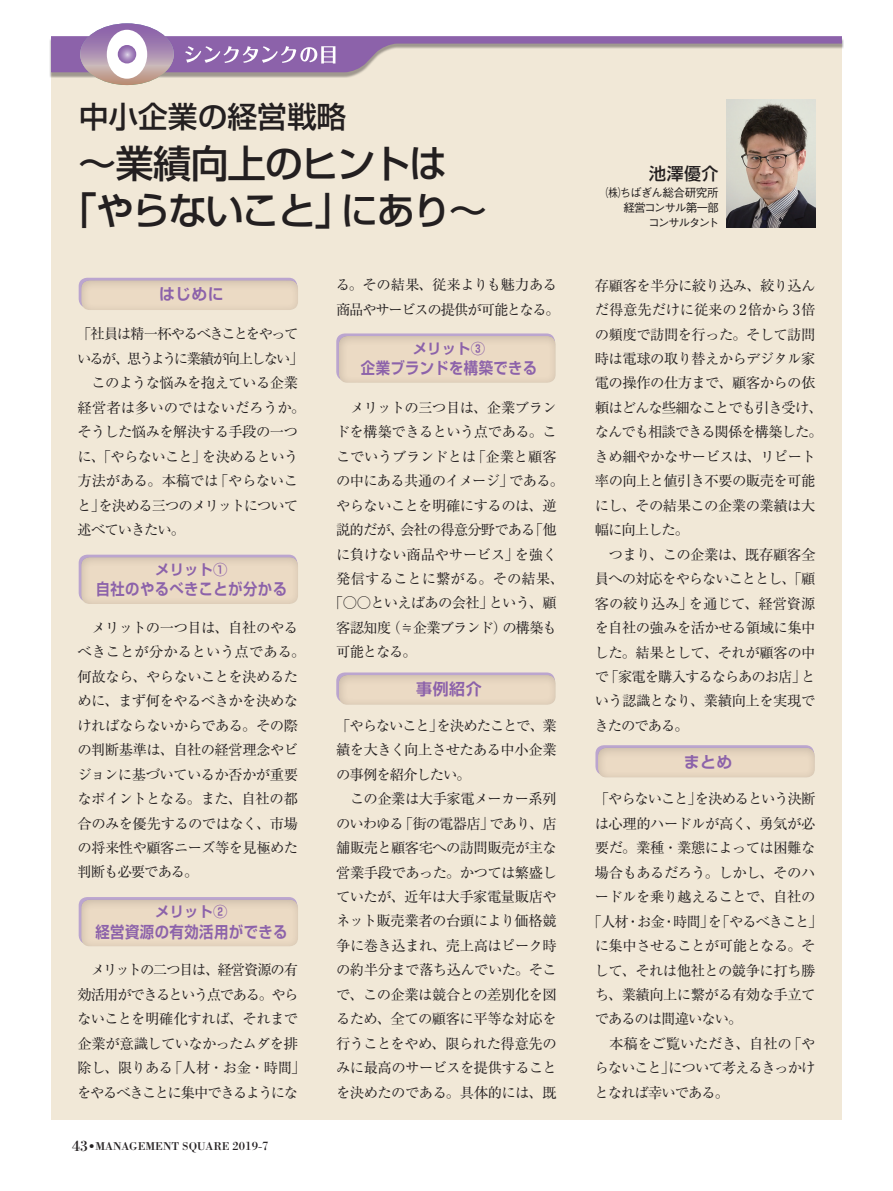
<style>
.page{position:relative;width:893px;height:1191px;background:#fff}
.page>*{position:absolute;margin:0;border:0;box-sizing:border-box;transform-origin:0 0}
.t1{font:500 38.25px/46.8px "Shin Go Pro";letter-spacing:-.045em;color:#231f20}
.t2{font:500 29.7px "Shin Go Pro";color:#231f20}
.t3{font:500 16.95px "Shin Go Pro";color:#231f20}
.t4{font:700 15.9px "Shin Go Pro De";letter-spacing:.03em;color:#8c62aa;scale:.9 1}
.t5{font:700 15.9px "Shin Go Pro De";letter-spacing:.03em;color:#8c62aa}
.t6{font:15.9px "Bodoni";color:#231f20}
.t7{font:14.4px/24.5px "Ryumin Pro";letter-spacing:-.04em;color:#231f20}
.t8{font:14.4px/24.5px "Ryumin Pro";letter-spacing:-.07em;color:#231f20}
.t9{font:14.4px/24.5px "Ryumin Pro";letter-spacing:-.075em;color:#231f20}
.t10{font:14.4px/24.5px "Ryumin Pro";letter-spacing:-.09em;color:#231f20}
.t11{font:14.4px "Ryumin Pro";letter-spacing:-.015em;color:#231f20}
.t12{font:14.4px/24.5px "Ryumin Pro";letter-spacing:-.065em;color:#231f20}
.t13{font:14.4px "Ryumin Pro";letter-spacing:-.135em;color:#231f20}
.t14{font:14.4px "Ryumin Pro";letter-spacing:-.1em;color:#231f20}
.t15{font:14.4px "Ryumin Pro";letter-spacing:-.085em;color:#231f20}
.t16{font:14.4px "Ryumin Pro";letter-spacing:-.105em;color:#231f20}
.t17{font:14.4px "Ryumin Pro";letter-spacing:-.005em;color:#231f20}
.t18{font:14.4px "Ryumin Pro";color:#231f20}
.t19{font:14.4px "Ryumin Pro";letter-spacing:-.01em;color:#231f20}
.t20{font:14.4px "Ryumin Pro";letter-spacing:-.08em;color:#231f20}
.t21{font:700 14.4px "Shin Go Pro De";letter-spacing:.01em;color:#8c62aa}
.t22{font:11.7px "Bodoni";color:#231f20}
.t23{font:500 11.7px "Gothic BBB Pro";letter-spacing:-.055em;color:#231f20;scale:.8 1}
.t24{font:500 11.7px "Gothic BBB Pro";letter-spacing:-.1em;color:#231f20}
.t25{font:500 11.7px "Gothic BBB Pro";letter-spacing:-.14em;color:#231f20}
.t26{font:500 11.7px "Gothic BBB Pro";letter-spacing:-.1em;color:#231f20;scale:.8 1}
.s1{font-size:12.75px}
</style>
<div class="page">
<div style="left:51px;top:39px;width:791px;height:1080px;background:#f1e8d7"></div>
<svg style="left:51px;top:23px;width:791px;height:62px"></svg>
<div style="left:79px;top:278px;width:218px;height:29px;background:#bba5cf;border-radius:9px"></div>
<div style="left:79px;top:279px;width:226px;height:37px;background:#231f20;opacity:.2"></div>
<div style="left:336px;top:672px;width:219px;height:30px;background:#d5c5d2;border-radius:9px"></div>
<div style="left:336px;top:673px;width:227px;height:38px;background:#231f20;opacity:.2"></div>
<div style="left:336px;top:333px;width:219px;height:47px;background:#d4c4d2;border-radius:9px"></div>
<div style="left:336px;top:334px;width:227px;height:55px;background:#231f20;opacity:.2"></div>
<div style="left:79px;top:897px;width:218px;height:47px;background:#bba5cf;border-radius:9px"></div>
<div style="left:79px;top:898px;width:226px;height:55px;background:#231f20;opacity:.2"></div>
<div style="left:79px;top:554px;width:218px;height:47px;background:#ded1d4;border-radius:9px"></div>
<div style="left:79px;top:555px;width:226px;height:56px;background:#231f20;opacity:.2"></div>
<svg style="left:595px;top:745px;width:219px;height:30px"></svg>
<div style="left:596px;top:746px;width:226px;height:37px;background:#231f20;opacity:.2"></div>
<img style="left:726px;top:100px;width:89px;height:127px">
<h2 class="t2" style="left:79px;top:93px;width:269px">中小企業の経営戦略</h2>
<h1 class="t1" style="left:340px;top:136px;width:148px;text-indent:-262px">～業績向上のヒントはにあり~</h1>
<h1 class="t1" style="left:59px;top:182px;width:296px">「やらないこと」</h1>
<p class="t5" style="left:159px;top:281px;width:66px">はじめに</p>
<p class="t14" style="left:77px;top:322px;width:223px">「社員は精一杯やるべきことをやって</p>
<p class="t13" style="left:77px;top:347px;width:228px">いるが、思うように業績が向上しない「</p>
<p class="t7" style="left:78px;top:369px;width:222px">　このような悩みを抱えている企業</p>
<p class="t17" style="left:78px;top:396px;width:229px">経営者は多いのではないだろうか。</p>
<p class="t7" style="left:77px;top:418px;width:222px">そうした悩みを解決する手段の一つ</p>
<p class="t7" style="left:202px;top:443px;width:98px">を決めるという</p>
<p class="t7" style="left:77px;top:443px;width:130px">に、「やらないこと」</p>
<p class="t8" style="left:99px;top:467px;width:201px;text-indent:-21px">方法がある。本稿では<br>を決める三つのメリットについて</p>
<p class="t7" style="left:214px;top:467px;width:86px">「やらないこ</p>
<p class="t8" style="left:77px;top:492px;width:109px">と」<br>述べていきたい。</p>
<p class="t21" style="left:155px;top:557px;width:74px">メリット1</p>
<p class="t4" style="left:96px;top:576px;width:214px">自社のやるべきことが分かる</p>
<p class="t7" style="left:77px;top:614px;width:229px">　メリットの一つ目は、自社のやるべきことが分かるという点である。何故なら、やらないことを決めるために、まず何をやるべきかを決めなければならないからである。その際の判断基準は、自社の経営理念やビジョンに基づいているか否かが重要なポイントとなる。また、自社の都合のみを優先するのではなく、市場の将来性や顧客ニーズ等を見極めた判断も必要である。</p>
<p class="t21" style="left:155px;top:900px;width:74px">メリット2</p>
<p class="t4" style="left:95px;top:918px;width:215px">経営資源の有効活用ができる</p>
<p class="t15" style="left:78px;top:958px;width:222px">　メリットの二つ目は、経営資源の有</p>
<p class="t16" style="left:77px;top:983px;width:222px">効活用ができるという点である。やら</p>
<p class="t7" style="left:77px;top:1005px;width:222px">ないことを明確化すれば、それまで</p>
<p class="t7" style="left:77px;top:1030px;width:222px">企業が意識していなかったムダを排</p>
<p class="t7" style="left:168px;top:1054px;width:139px">「人材・お金・時間「</p>
<p class="t10" style="left:77px;top:1054px;width:223px">除し、限りある<br>をやるべきことに集中できるようにな</p>
<p class="t6" style="left:72px;top:1136px;width:17px">43</p>
<p class="t22" style="left:88px;top:1138px;width:182px">•MANAGEMENT SQUARE <span class="s1">2019-7</span></p>
<p class="t9" style="left:336px;top:272px;width:225px">る。その結果、従来よりも魅力ある商品やサービスの提供が可能となる。</p>
<p class="t21" style="left:413px;top:336px;width:74px">メリット3</p>
<p class="t4" style="left:361px;top:355px;width:198px">企業ブランドを構築できる</p>
<p class="t7" style="left:336px;top:394px;width:223px;text-align:right">　メリットの三つ目は、企業ブランドを構築できるという点である。こ「企業と顧客</p>
<p class="t7" style="left:336px;top:443px;width:142px">こでいうブランドとは</p>
<p class="t7" style="left:336px;top:467px;width:179px">の中にある共通のイメージ」</p>
<p class="t7" style="left:336px;top:492px;width:222px">やらないことを明確にするのは、逆</p>
<p class="t7" style="left:529px;top:516px;width:29px">「他</p>
<p class="t7" style="left:509px;top:467px;width:56px">である。</p>
<p class="t12" style="left:400px;top:516px;width:137px">会社の得意分野である</p>
<p class="t7" style="left:336px;top:516px;width:70px">説的だが、</p>
<p class="t11" style="left:336px;top:543px;width:184px">に負けない商品やサービス」</p>
<p class="t18" style="left:336px;top:567px;width:229px">発信することに繋がる。その結果、</p>
<p class="t7" style="left:489px;top:590px;width:69px">という、顧</p>
<p class="t7" style="left:515px;top:541px;width:44px">を強く</p>
<p class="t7" style="left:329px;top:590px;width:166px">「○○といえばあの会社」</p>
<p class="t7" style="left:386px;top:614px;width:122px">（≒企業ブランド）</p>
<p class="t12" style="left:336px;top:614px;width:82px">客認知度<br>可能となる。</p>
<p class="t7" style="left:502px;top:614px;width:56px">の構築も</p>
<p class="t5" style="left:416px;top:676px;width:67px">事例紹介</p>
<p class="t7" style="left:336px;top:712px;width:108px">「やらないこと」</p>
<p class="t7" style="left:336px;top:736px;width:222px">績を大きく向上させたある中小企業</p>
<p class="t8" style="left:336px;top:761px;width:136px">の事例を紹介したい。</p>
<p class="t7" style="left:336px;top:785px;width:222px">　この企業は大手家電メーカー系列</p>
<p class="t7" style="left:490px;top:810px;width:69px">であり、店</p>
<p class="t9" style="left:437px;top:712px;width:122px">を決めたことで、業</p>
<p class="t7" style="left:399px;top:810px;width:97px">「街の電器店」</p>
<p class="t7" style="left:336px;top:810px;width:222px">のいわゆる<br>舗販売と顧客宅への訪問販売が主な営業手段であった。かつては繁盛していたが、近年は大手家電量販店やネット販売業者の台頭により価格競争に巻き込まれ、売上高はピーク時の約半分まで落ち込んでいた。そこで、この企業は競合との差別化を図るため、全ての顧客に平等な対応を行うことをやめ、限られた得意先のみに最高のサービスを提供することを決めたのである。具体的には、既</p>
<p class="t3" style="left:649px;top:159px;width:71px">池澤優介</p>
<p class="t23" style="left:599px;top:184px;width:151px">（株ちばぎん総合研究所</p>
<p class="t26" style="left:617px;top:184px;width:13px">）</p>
<p class="t24" style="left:623px;top:198px;width:97px">経営コンサル第一部</p>
<p class="t25" style="left:648px;top:213px;width:73px">コンサルタント</p>
<p class="t7" style="left:595px;top:272px;width:222px">存顧客を半分に絞り込み、絞り込ん</p>
<p class="t19" style="left:595px;top:298px;width:222px">だ得意先だけに従来の 2倍から 倍3</p>
<p class="t7" style="left:595px;top:321px;width:222px">の頻度で訪問を行った。そして訪問</p>
<p class="t7" style="left:595px;top:345px;width:222px">時は電球の取り替えからデジタル家</p>
<p class="t7" style="left:595px;top:370px;width:222px">電の操作の仕方まで、顧客からの依</p>
<p class="t9" style="left:595px;top:394px;width:229px">頼はどんな些細なことでも引き受け、</p>
<p class="t8" style="left:595px;top:419px;width:229px">なんでも相談できる関係を構築した。</p>
<p class="t7" style="left:595px;top:443px;width:223px">きめ細やかなサービスは、リピート</p>
<p class="t7" style="left:595px;top:468px;width:222px">率の向上と値引き不要の販売を可能</p>
<p class="t7" style="left:595px;top:492px;width:222px">にし、その結果この企業の業績は大</p>
<p class="t7" style="left:595px;top:516px;width:96px">幅に向上した。</p>
<p class="t7" style="left:595px;top:541px;width:222px">　つまり、この企業は、既存顧客全</p>
<p class="t8" style="left:595px;top:565px;width:222px">員への対応をやらないこととし、「顧</p>
<p class="t11" style="left:689px;top:592px;width:128px">を通じて、経営資源</p>
<p class="t7" style="left:595px;top:590px;width:100px">客の絞り込み」</p>
<p class="t7" style="left:595px;top:614px;width:222px">を自社の強みを活かせる領域に集中</p>
<p class="t7" style="left:595px;top:639px;width:222px">した。結果として、それが顧客の中</p>
<p class="t7" style="left:801px;top:663px;width:16px">と</p>
<p class="t8" style="left:605px;top:663px;width:203px">「家電を購入するならあのお店」</p>
<p class="t7" style="left:595px;top:663px;width:222px">で<br>いう認識となり、業績向上を実現できたのである。</p>
<p class="t5" style="left:684px;top:748px;width:50px">まとめ</p>
<p class="t20" style="left:595px;top:787px;width:222px">「やらないことを決めるという決断</p>
<p class="t7" style="left:687px;top:785px;width:16px">」</p>
<p class="t7" style="left:595px;top:810px;width:222px">は心理的ハードルが高く、勇気が必</p>
<p class="t7" style="left:595px;top:834px;width:222px">要だ。業種・業態によっては困難な</p>
<p class="t7" style="left:595px;top:859px;width:222px">場合もあるだろう。しかし、そのハ</p>
<p class="t7" style="left:595px;top:883px;width:222px">ードルを乗り越えることで、自社の</p>
<p class="t9" style="left:673px;top:908px;width:151px">時間 「を」 やるべきこと「</p>
<p class="t7" style="left:637px;top:908px;width:29px">お金</p>
<p class="t7" style="left:588px;top:908px;width:43px">「人材</p>
<p class="t7" style="left:595px;top:932px;width:222px">に集中させることが可能となる。そ</p>
<p class="t7" style="left:595px;top:957px;width:222px">して、それは他社との競争に打ち勝</p>
<p class="t7" style="left:595px;top:981px;width:222px">ち、業績向上に繋がる有効な手立て</p>
<p class="t8" style="left:595px;top:1005px;width:149px">であるのは間違いない。</p>
<p class="t7" style="left:787px;top:1030px;width:30px">「や</p>
<p class="t7" style="left:626px;top:908px;width:16px">・</p>
<p class="t7" style="left:662px;top:908px;width:16px">・</p>
<p class="t7" style="left:668px;top:1030px;width:149px;text-indent:-73px">　本稿をご覧いただき、自社の<br>について考えるきっかけ</p>
<p class="t8" style="left:595px;top:1054px;width:136px">らないこと」<br>となれば幸いである。</p>
</div>
